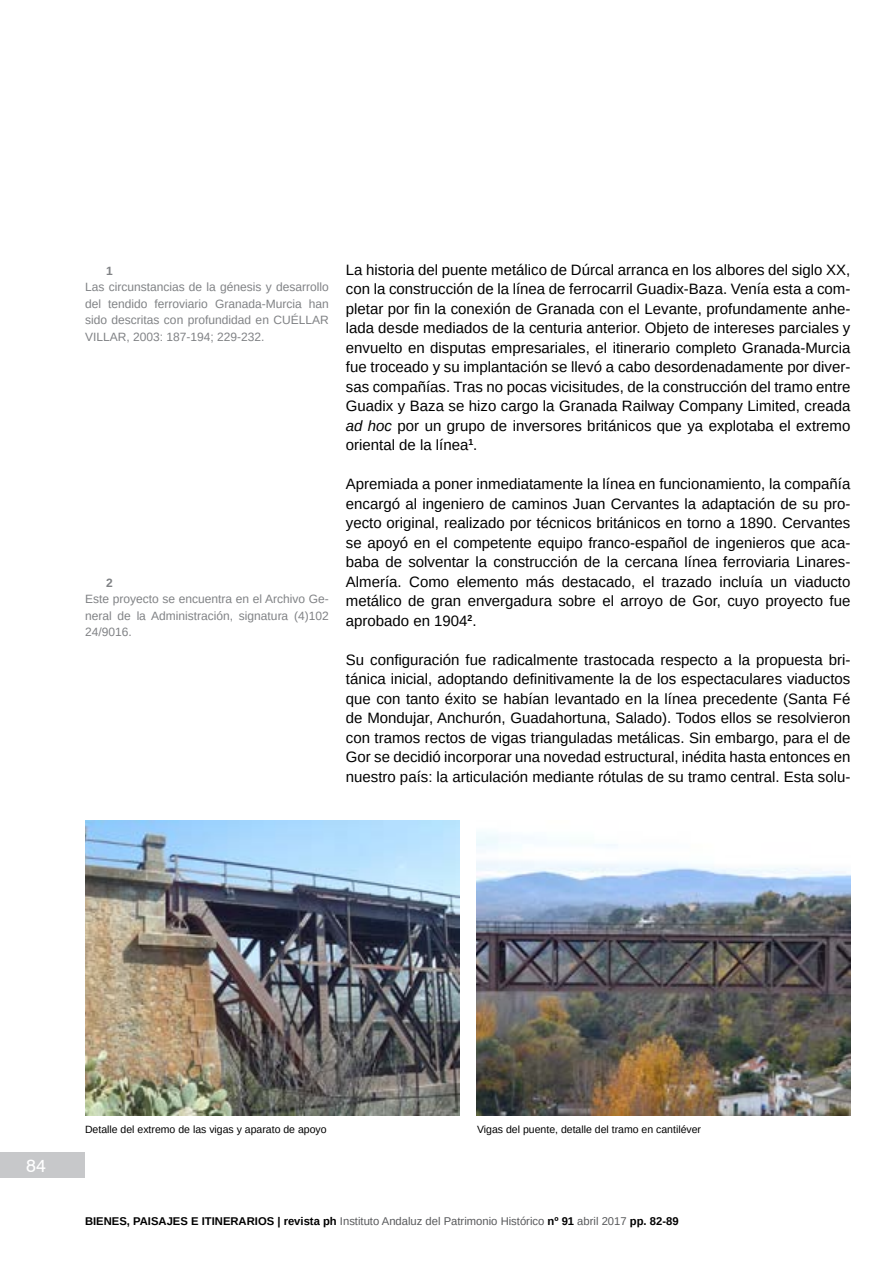
<style>
.page{position:relative;width:893px;height:1263px;background:#fff}
.page>*{position:absolute;margin:0;border:0;box-sizing:border-box;transform-origin:0 0}
.t1{font:18px "Swiss 721 BT";color:#fff}
.t2{font:15px/19.5px "Arimo";color:#000;text-align:justify}
.t3{font:12px/16.5px "Arimo";color:#808285;text-align:justify}
.t4{font:700 12px "Arimo";color:#808285}
.t5{font:700 11.25px "Arimo";color:#000}
.t6{font:10.5px "Arimo";color:#000}
.s1{font-style:italic}
.s2{font-weight:400;color:#58595b}
</style>
<div class="page">
<div style="left:0;top:1152px;width:85px;height:26px;background:#c7c8ca"></div>
<img style="left:85px;top:821px;width:374px;height:295px">
<img style="left:476px;top:832px;width:374px;height:284px">
<p class="t4" style="left:106px;top:262px;width:8px">1</p>
<p class="t3" style="left:85px;top:279px;width:245px">Las circunstancias de la génesis y desarrollo del tendido ferroviario Granada-Murcia han sido descritas con profundidad en CUÉLLAR VILLAR, 2003: 187-194; 229-232.</p>
<p class="t4" style="left:106px;top:574px;width:8px">2</p>
<p class="t3" style="left:85px;top:591px;width:245px">Este proyecto se encuentra en el Archivo Ge&shy;neral de la Administración, signatura (4)102<br>24/9016.</p>
<p class="t2" style="left:346px;top:260px;width:506px">La historia del puente metálico de Dúrcal arranca en los albores del siglo XX, con la construcción de la línea de ferrocarril Guadix-Baza. Venía esta a com&shy;pletar por fin la conexión de Granada con el Levante, profundamente anhe&shy;lada desde mediados de la centuria anterior. Objeto de intereses parciales y envuelto en disputas empresariales, el itinerario completo Granada-Murcia fue troceado y su implantación se llevó a cabo desordenadamente por diver&shy;sas compañías. Tras no pocas vicisitudes, de la construcción del tramo entre Guadix y Baza se hizo cargo la Granada Railway Company Limited, creada <span class="s1">ad hoc</span> por un grupo de inversores británicos que ya explotaba el extremo oriental de la línea<sup>1</sup>.</p>
<p class="t2" style="left:346px;top:474px;width:506px">Apremiada a poner inmediatamente la línea en funcionamiento, la compañía encargó al ingeniero de caminos Juan Cervantes la adaptación de su pro&shy;yecto original, realizado por técnicos británicos en torno a 1890. Cervantes se apoyó en el competente equipo franco-español de ingenieros que aca&shy;baba de solventar la construcción de la cercana línea ferroviaria Linares-Almería. Como elemento más destacado, el trazado incluía un viaducto metálico de gran envergadura sobre el arroyo de Gor, cuyo proyecto fue aprobado en 1904<sup>2</sup>.</p>
<p class="t2" style="left:346px;top:650px;width:506px">Su configuración fue radicalmente trastocada respecto a la propuesta bri&shy;tánica inicial, adoptando definitivamente la de los espectaculares viaductos que con tanto éxito se habían levantado en la línea precedente (Santa Fé de Mondujar, Anchurón, Guadahortuna, Salado). Todos ellos se resolvieron con tramos rectos de vigas trianguladas metálicas. Sin embargo, para el de Gor se decidió incorporar una novedad estructural, inédita hasta entonces en nuestro país: la articulación mediante rótulas de su tramo central. Esta solu-</p>
<p class="t1" style="left:26px;top:1154px;width:21px">84</p>
<p class="t6" style="left:85px;top:1122px;width:243px">Detalle del extremo de las vigas y aparato de apoyo</p>
<p class="t6" style="left:477px;top:1122px;width:225px">Vigas del puente, detalle del tramo en cantiléver</p>
<p class="t5" style="left:85px;top:1213px;width:595px">BIENES, PAISAJES E ITINERARIOS | revista ph <span class="s2">Instituto Andaluz del Patrimonio Histórico</span> nº 91 <span class="s2">abril 2017</span> pp. 82-89</p>
</div>
